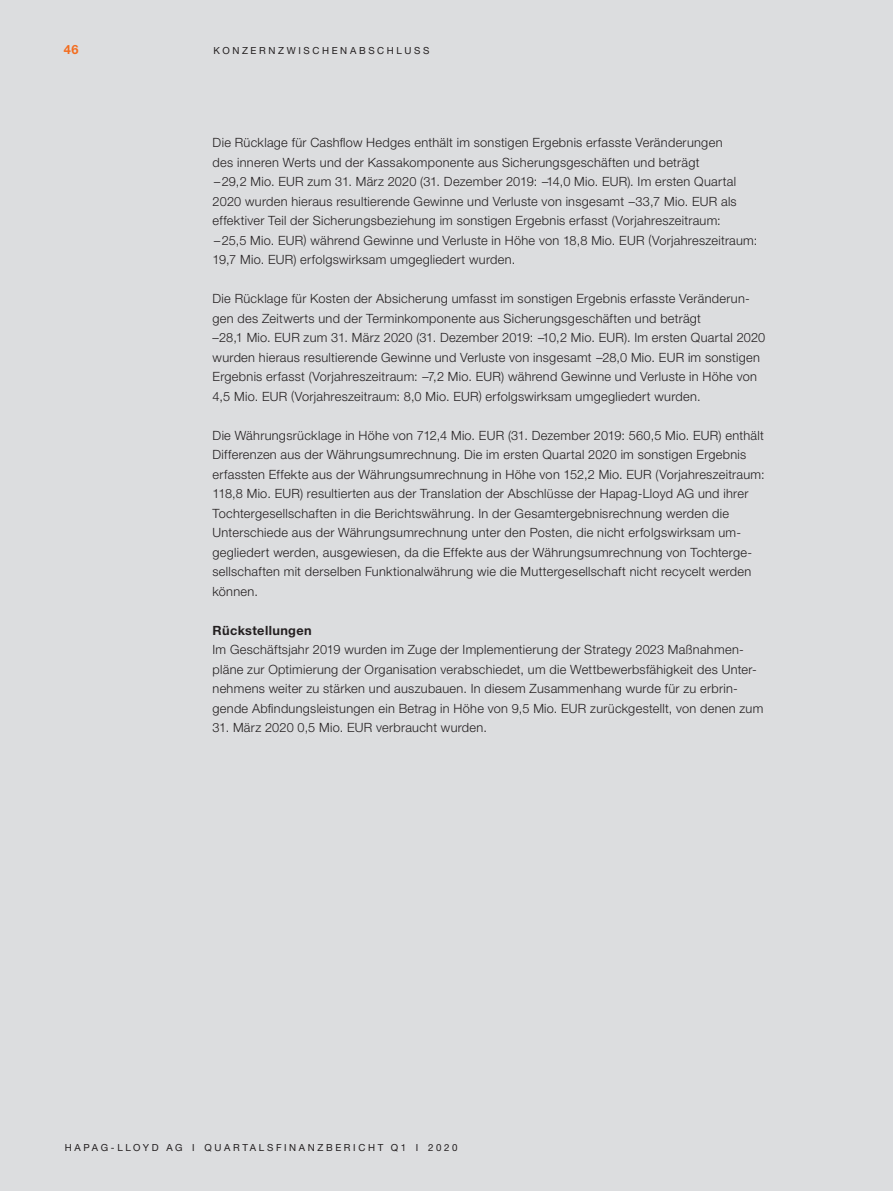
<style>
.page{position:relative;width:893px;height:1191px;background:#dcdddf}
.page>*{position:absolute;margin:0;border:0;box-sizing:border-box;transform-origin:0 0}
.t1{font:300 12.75px/19.5px "Helvetica Neue LT";letter-spacing:.025em;color:#231f20}
.t2{font:700 12.75px "Helvetica Neue LT";letter-spacing:.03em;color:#231f20}
.t3{font:700 12.75px "Helvetica Neue LT";color:#f36e21}
.t4{font:9.75px "Helvetica Neue LT";letter-spacing:.265em;color:#231f20}
</style>
<div class="page">
<p class="t3" style="left:64px;top:41px;width:16px">46</p>
<p class="t4" style="left:214px;top:44px;width:217px">KONZERNZWI SCH ENA BSCHL USS</p>
<p class="t1" style="left:213px;top:133px;width:546px">Die Rücklage für Cashflow Hedges enthält im sonstigen Ergebnis erfasste Veränderungen<br>des inneren Werts und der Kassakomponente aus Sicherungsgeschäften und beträgt<br>-29,2 Mio. EUR zum 31. März 2020 (31. Dezember 2019: -14,0 Mio. EUR). Im ersten Quartal 2020 wurden hieraus resultierende Gewinne und Verluste von insgesamt -33,7 Mio. EUR als effektiver Teil der Sicherungsbeziehung im sonstigen Ergebnis erfasst (Vorjahreszeitraum: -25,5 Mio. EUR) während Gewinne und Verluste in Höhe von 18,8 Mio. EUR (Vorjahreszeitraum:<br>19,7 Mio. EUR) erfolgswirksam umgegliedert wurden.</p>
<p class="t1" style="left:213px;top:289px;width:554px">Die Rücklage für Kosten der Absicherung umfasst im sonstigen Ergebnis erfasste Veränderun&shy;gen des Zeitwerts und der Terminkomponente aus Sicherungsgeschäften und beträgt<br>–28,1 Mio. EUR zum 31. März 2020 (31. Dezember 2019: -10,2 Mio. EUR). Im ersten Quartal 2020 wurden hieraus resultierende Gewinne und Verluste von insgesamt -28,0 Mio. EUR im sonstigen Ergebnis erfasst (Vorjahreszeitraum: -7,2 Mio. EUR) während Gewinne und Verluste in Höhe von 4,5 Mio. EUR (Vorjahreszeitraum: 8,0 Mio. EUR) erfolgswirksam umgegliedert wurden.</p>
<p class="t1" style="left:213px;top:425px;width:554px">Die Währungsrücklage in Höhe von 712,4 Mio. EUR (31. Dezember 2019: 560,5 Mio. EUR) enthält Differenzen aus der Währungsumrechnung. Die im ersten Quartal 2020 im sonstigen Ergebnis erfassten Effekte aus der Währungsumrechnung in Höhe von 152,2 Mio. EUR (Vorjahreszeitraum:<br>118,8 Mio. EUR) resultierten aus der Translation der Abschlüsse der Hapag-Lloyd AG und ihrer Tochtergesellschaften in die Berichtswährung. In der Gesamtergebnisrechnung werden die Unterschiede aus der Währungsumrechnung unter den Posten, die nicht erfolgswirksam um-- gegliedert werden, ausgewiesen, da die Effekte aus der Währungsumrechnung von Tochterge&shy;sellschaften mit derselben Funktionalwährung wie die Muttergesellschaft nicht recycelt werden können.</p>
<p class="t2" style="left:213px;top:622px;width:101px">Rückstellungen</p>
<p class="t1" style="left:213px;top:640px;width:552px">Im Geschäftsjahr 2019 wurden im Zuge der Implementierung der Strategy 2023 Maßnahmen&shy;pläne zur Optimierung der Organisation verabschiedet, um die Wettbewerbsfähigkeit des Unter&shy;nehmens weiter zu stärken und auszubauen. In diesem Zusammenhang wurde für zu erbrin&shy;gende Abfindungsleistungen ein Betrag in Höhe von 9,5 Mio. EUR zurückgestellt, von denen zum</p>
<p class="t1" style="left:213px;top:718px;width:276px">31. März 2020 0,5 Mio. EUR verbraucht wurden.</p>
<p class="t4" style="left:65px;top:1141px;width:394px">HA PAG -LL OYD AG I QUA RTAL SFI NA NZBERI CH T Q1 I 2020</p>
</div>
